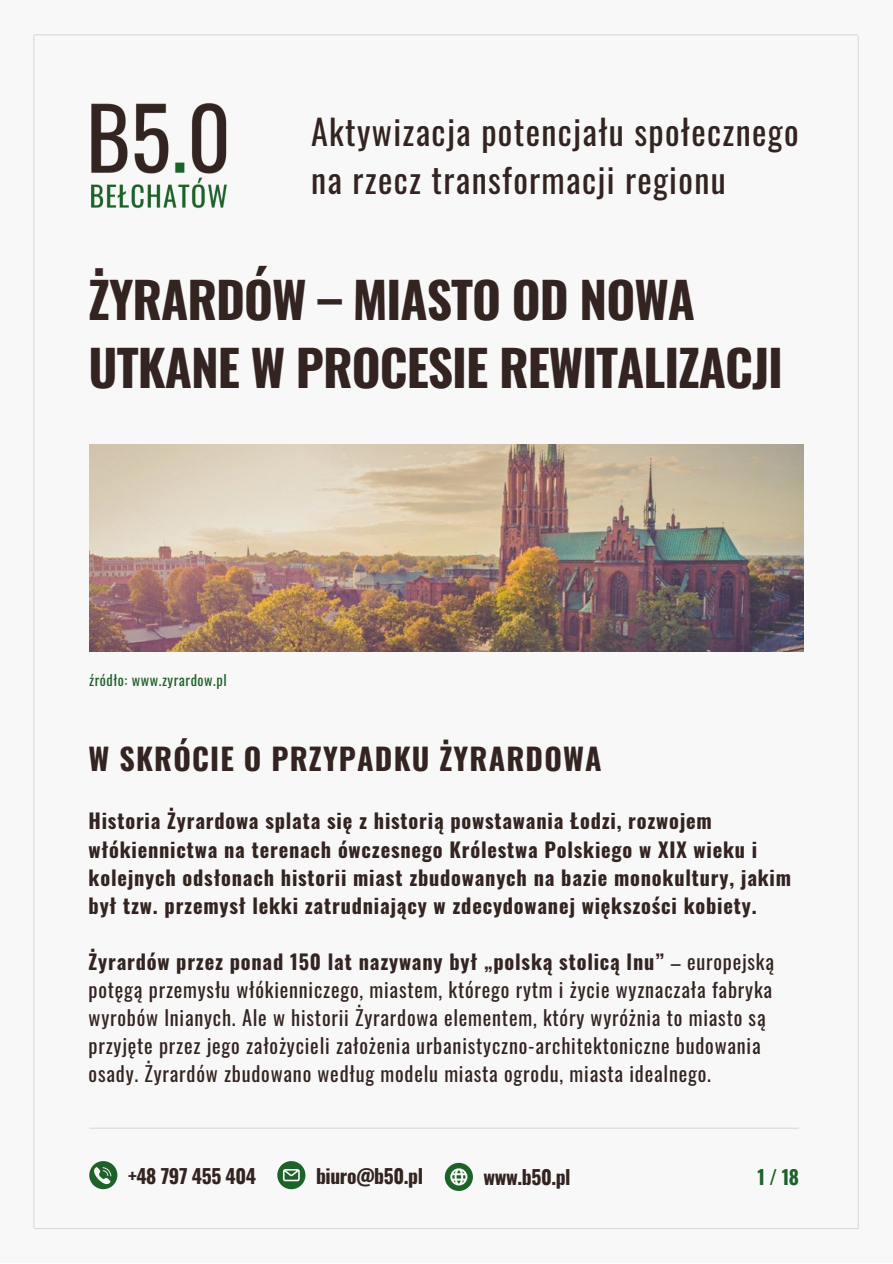
<style>
.page{position:relative;width:893px;height:1264px;background:#fff}
.page>*{position:absolute;margin:0;border:0;box-sizing:border-box;transform-origin:0 0}
.t1{font:700 49.5px/68.6px "Oswald";letter-spacing:-.02em;color:#332421}
.t2{font:34.2px/47.8px "Oswald";letter-spacing:.04em;color:#332421}
.t3{font:700 30px "Oswald";letter-spacing:.04em;color:#332421}
.t4{font:20.4px/28px "Oswald";letter-spacing:.04em;color:#332421}
.t5{font:700 20.4px/28px "Oswald";letter-spacing:.04em;color:#332421}
.t6{font:700 19.65px "Oswald";letter-spacing:-.02em;color:#332421}
.t7{font:700 19.65px "Oswald";color:#1d6229}
.t8{font:14.4px "Oswald";letter-spacing:.04em;color:#1d6229}
.s1{font-weight:700}
</style>
<div class="page">
<div style="left:0;top:0;width:892px;height:1262px;background:#f8f8f8"></div>
<img style="left:91px;top:103px;width:136px;height:106px">
<hr style="left:34px;top:1227px;width:823px;height:2px;background:#d9d9d9">
<hr style="left:34px;top:34px;width:823px;height:1px;background:#d9d9d9">
<hr style="left:857px;top:36px;width:1px;height:1193px;background:#d9d9d9">
<hr style="left:33px;top:35px;width:1px;height:1192px;background:#d9d9d9">
<img style="left:89px;top:444px;width:714px;height:207px">
<svg style="left:89px;top:1161px;width:28px;height:28px"></svg>
<svg style="left:445px;top:1162px;width:28px;height:28px"></svg>
<svg style="left:277px;top:1161px;width:28px;height:28px"></svg>
<hr style="left:89px;top:1127px;width:710px;height:1px;background:#d9d9d9">
<p class="t2" style="left:311px;top:107px;width:489px">Aktywizacja potencjału społecznego na rzecz transformacji regionu</p>
<p class="t1" style="left:89px;top:263px;width:696px">ŻYRARDÓW – MIASTO OD NOWA<br>UTKANE W PROCESIE REWITALIZACJI</p>
<p class="t8" style="left:89px;top:668px;width:139px">źródło: www.zyrardow.pl</p>
<p class="t3" style="left:89px;top:735px;width:514px">W SKRÓCIE O PRZYPADKU ŻYRARDOWA</p>
<p class="t5" style="left:89px;top:806px;width:704px">Historia Żyrardowa splata się z historią powstawania Łodzi, rozwojem włókiennictwa na terenach ówczesnego Królestwa Polskiego w XIX wieku i kolejnych odsłonach historii miast zbudowanych na bazie monokultury, jakim był tzw. przemysł lekki zatrudniający w zdecydowanej większości kobiety.</p>
<p class="t4" style="left:89px;top:946px;width:687px"><span class="s1">Żyrardów przez ponad 150 lat nazywany był „polską stolicą lnu”</span> – europejską potęgą przemysłu włókienniczego, miastem, którego rytm i życie wyznaczała fabryka wyrobów lnianych. Ale w historii Żyrardowa elementem, który wyróżnia to miasto są przyjęte przez jego założycieli założenia urbanistyczno-architektoniczne budowania osady. Żyrardów zbudowano według modelu miasta ogrodu, miasta idealnego.</p>
<p class="t6" style="left:128px;top:1160px;width:130px">+48 797 455 404</p>
<p class="t6" style="left:316px;top:1160px;width:108px">biuro@b50.pl</p>
<p class="t6" style="left:483px;top:1161px;width:89px">www.b50.pl</p>
<p class="t7" style="left:757px;top:1161px;width:43px">1/18</p>
</div>
